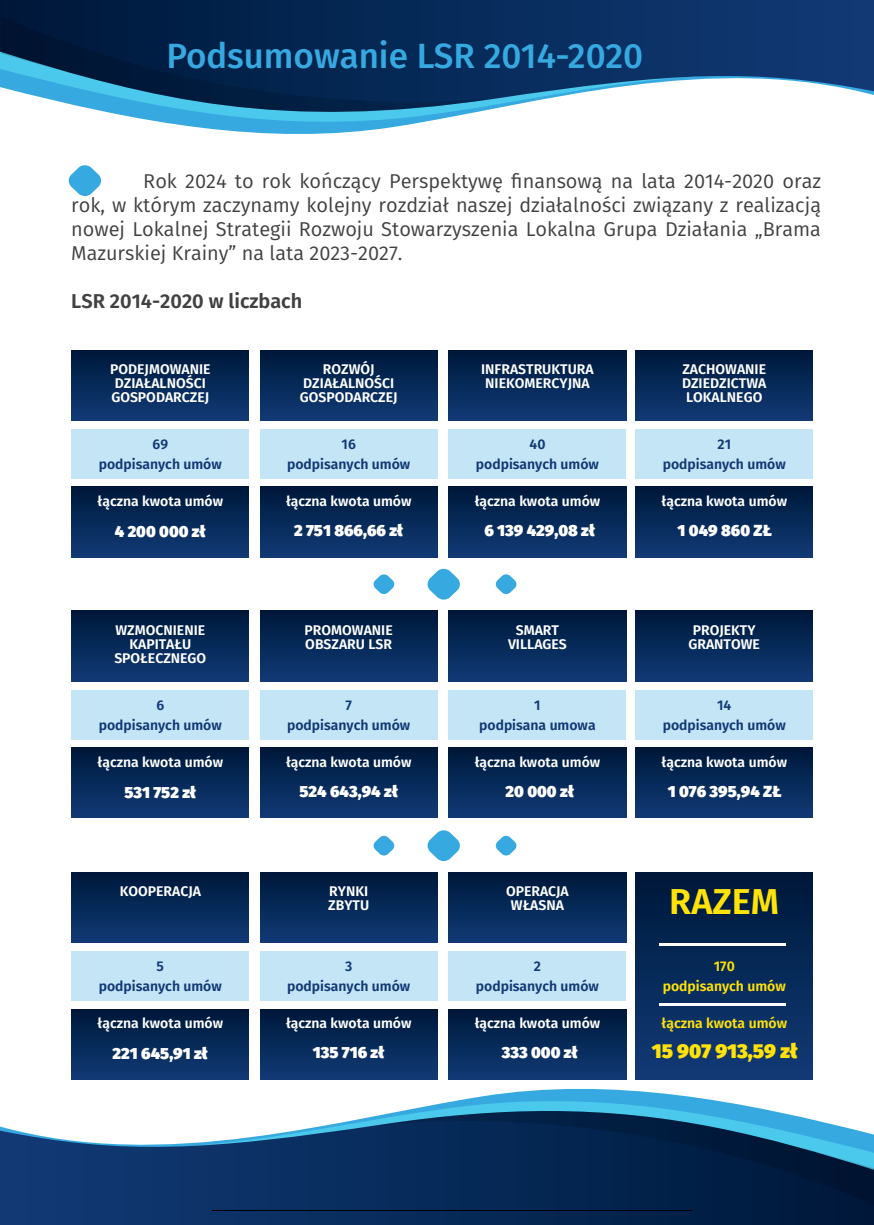
<style>
.page{position:relative;width:874px;height:1225px;background:#fff}
.page>*{position:absolute;margin:0;border:0;box-sizing:border-box;transform-origin:0 0}
.t1{font:600 36px "Fira Sans";color:#ffe209}
.t2{font:500 35px "Fira Sans";color:#36a9e1}
.t3{font:20px/24px "Fira Sans";color:#414142;text-align:justify}
.t4{font:600 20px "Fira Sans";color:#414142}
.t5{font:900 20px "Fira Sans";color:#ffe209}
.t6{font:900 16px "Fira Sans";color:#fff}
.t7{font:600 14px/14px "Fira Sans";color:#fff;text-align:center}
.t8{font:600 14px "Fira Sans";color:#133975}
.t9{font:600 14px "Fira Sans";color:#ffe209}
</style>
<div class="page">
<svg style="left:71px;top:1076px;width:742px;height:25px"></svg>
<svg style="left:402px;top:1101px;width:370px;height:10px;background:#5ac2e9"></svg>
<svg style="left:0;top:1117px;width:873px;height:108px;background:#2f517d"></svg>
<svg style="left:370px;top:1111px;width:503px;height:95px;background:#113c64"></svg>
<svg style="left:0;top:0;width:873px;height:131px"></svg>
<svg style="left:1px;top:17px;width:507px;height:95px;background:#123d65"></svg>
<svg style="left:68px;top:165px;width:33px;height:31px"></svg>
<svg style="left:427px;top:568px;width:33px;height:32px"></svg>
<svg style="left:373px;top:574px;width:21px;height:20px"></svg>
<svg style="left:495px;top:574px;width:21px;height:20px"></svg>
<hr style="left:212px;top:1210px;width:119px;height:1px;background:#000">
<hr style="left:332px;top:1210px;width:119px;height:1px;background:#000">
<hr style="left:451px;top:1210px;width:120px;height:1px;background:#000">
<hr style="left:571px;top:1210px;width:119px;height:1px;background:#000">
<div style="left:72px;top:350px;width:177px;height:70px;background:linear-gradient(to bottom,#00183a,#103a75)"></div>
<div style="left:260px;top:350px;width:177px;height:70px;background:linear-gradient(to bottom,#00183a,#103a75)"></div>
<div style="left:448px;top:350px;width:177px;height:70px;background:linear-gradient(to bottom,#00183a,#103a75)"></div>
<div style="left:635px;top:350px;width:177px;height:70px;background:linear-gradient(to bottom,#00183a,#103a75)"></div>
<div style="left:72px;top:487px;width:177px;height:70px;background:linear-gradient(to bottom,#00183a,#103a75)"></div>
<div style="left:260px;top:487px;width:177px;height:70px;background:linear-gradient(to bottom,#00183a,#103a75)"></div>
<div style="left:448px;top:487px;width:177px;height:70px;background:linear-gradient(to bottom,#00183a,#103a75)"></div>
<div style="left:635px;top:487px;width:177px;height:70px;background:linear-gradient(to bottom,#00183a,#103a75)"></div>
<div style="left:72px;top:429px;width:177px;height:49px;background:#c3e5f6"></div>
<div style="left:260px;top:429px;width:177px;height:49px;background:#c3e5f6"></div>
<div style="left:448px;top:429px;width:177px;height:49px;background:#c3e5f6"></div>
<div style="left:635px;top:429px;width:177px;height:49px;background:#c3e5f6"></div>
<div style="left:72px;top:611px;width:177px;height:70px;background:linear-gradient(to bottom,#00183a,#103a75)"></div>
<div style="left:260px;top:611px;width:177px;height:70px;background:linear-gradient(to bottom,#00183a,#103a75)"></div>
<div style="left:448px;top:611px;width:177px;height:70px;background:linear-gradient(to bottom,#00183a,#103a75)"></div>
<div style="left:635px;top:611px;width:177px;height:70px;background:linear-gradient(to bottom,#00183a,#103a75)"></div>
<div style="left:72px;top:747px;width:177px;height:71px;background:linear-gradient(to bottom,#001839,#113a76)"></div>
<div style="left:260px;top:747px;width:177px;height:71px;background:linear-gradient(to bottom,#001839,#113a76)"></div>
<div style="left:448px;top:747px;width:177px;height:71px;background:linear-gradient(to bottom,#001839,#113a76)"></div>
<div style="left:635px;top:747px;width:177px;height:71px;background:linear-gradient(to bottom,#001839,#113a76)"></div>
<div style="left:72px;top:689px;width:177px;height:50px;background:#c3e5f6"></div>
<div style="left:260px;top:689px;width:177px;height:50px;background:#c3e5f6"></div>
<div style="left:448px;top:689px;width:177px;height:50px;background:#c3e5f6"></div>
<div style="left:635px;top:689px;width:177px;height:50px;background:#c3e5f6"></div>
<svg style="left:427px;top:830px;width:33px;height:31px"></svg>
<svg style="left:373px;top:835px;width:21px;height:21px"></svg>
<svg style="left:495px;top:835px;width:21px;height:21px"></svg>
<div style="left:72px;top:872px;width:177px;height:70px;background:linear-gradient(to bottom,#001839,#103974)"></div>
<div style="left:260px;top:872px;width:177px;height:70px;background:linear-gradient(to bottom,#001839,#103974)"></div>
<div style="left:448px;top:872px;width:177px;height:70px;background:linear-gradient(to bottom,#001839,#103974)"></div>
<div style="left:635px;top:872px;width:177px;height:207px;background:linear-gradient(to bottom,#00183a,#113b77)"></div>
<div style="left:72px;top:1009px;width:177px;height:70px;background:linear-gradient(to bottom,#001839,#103a75)"></div>
<div style="left:260px;top:1009px;width:177px;height:70px;background:linear-gradient(to bottom,#001839,#103a75)"></div>
<div style="left:448px;top:1009px;width:177px;height:70px;background:linear-gradient(to bottom,#001839,#103a75)"></div>
<div style="left:72px;top:951px;width:177px;height:49px;background:#c3e5f6"></div>
<div style="left:260px;top:951px;width:177px;height:49px;background:#c3e5f6"></div>
<div style="left:448px;top:951px;width:177px;height:49px;background:#c3e5f6"></div>
<hr style="left:658px;top:943px;width:127px;height:2px;background:#fff">
<hr style="left:658px;top:1003px;width:127px;height:2px;background:#fff">
<h2 class="t2" style="left:166px;top:27px;width:478px">Podsumowanie LSR 2014-2020</h2>
<p class="t3" style="left:71px;top:168px;width:751px;text-indent:72px">Rok 2024 to rok kończący Perspektywę finansową na lata 2014-2020 oraz rok, w którym zaczynamy kolejny rozdział naszej działalności związany z realizacją nowej Lokalnej Strategii Rozwoju Stowarzyszenia Lokalna Grupa Działania „Brama Mazurskiej Krainy” na lata 2023-2027.</p>
<h3 class="t4" style="left:71px;top:284px;width:232px">LSR 2014-2020 w liczbach</h3>
<p class="t7" style="left:110px;top:361px;width:102px;text-align:left">PODEJMOWANIE<br>DZIAŁALNOŚCI<br>GOSPODARCZEJ</p>
<p class="t7" style="left:299px;top:361px;width:99px">ROZWÓJ<br>DZIAŁALNOŚCI<br>GOSPODARCZEJ</p>
<p class="t7" style="left:481px;top:361px;width:114px;text-align:left">INFRASTRUKTURA<br>NIEKOMERCYJNA</p>
<p class="t7" style="left:681px;top:361px;width:86px;text-align:justify">ZACHOWANIE DZIEDZICTWA LOKALNEGO</p>
<p class="t8" style="left:152px;top:433px;width:17px">69</p>
<p class="t8" style="left:341px;top:433px;width:16px">16</p>
<p class="t8" style="left:529px;top:433px;width:17px">40</p>
<p class="t8" style="left:717px;top:433px;width:15px">21</p>
<p class="t8" style="left:99px;top:453px;width:124px">podpisanych umów</p>
<p class="t8" style="left:287px;top:453px;width:124px">podpisanych umów</p>
<p class="t8" style="left:475px;top:453px;width:124px">podpisanych umów</p>
<p class="t8" style="left:662px;top:453px;width:124px">podpisanych umów</p>
<p class="t7" style="left:98px;top:493px;width:127px">łączna kwota umów</p>
<p class="t6" style="left:115px;top:516px;width:93px">4 200 000 zł</p>
<p class="t7" style="left:114px;top:622px;width:93px">WZMOCNIENIE<br>KAPITAŁU<br>SPOŁECZNEGO</p>
<p class="t7" style="left:286px;top:493px;width:127px">łączna kwota umów</p>
<p class="t6" style="left:294px;top:515px;width:111px">2 751 866,66 zł</p>
<p class="t6" style="left:484px;top:515px;width:112px">6 139 429,08 zł</p>
<p class="t6" style="left:677px;top:515px;width:96px">1 049 860 ZŁ</p>
<p class="t7" style="left:474px;top:493px;width:127px">łączna kwota umów</p>
<p class="t7" style="left:661px;top:493px;width:127px">łączna kwota umów</p>
<p class="t7" style="left:304px;top:622px;width:90px;text-align:left">PROMOWANIE<br>OBSZARU LSR</p>
<p class="t7" style="left:507px;top:622px;width:60px">SMART<br>VILLAGES</p>
<p class="t7" style="left:688px;top:622px;width:73px">PROJEKTY<br>GRANTOWE</p>
<p class="t8" style="left:156px;top:693px;width:9px">6</p>
<p class="t8" style="left:345px;top:693px;width:8px">7</p>
<p class="t8" style="left:534px;top:693px;width:8px">1</p>
<p class="t8" style="left:716px;top:693px;width:16px">14</p>
<p class="t8" style="left:99px;top:713px;width:124px">podpisanych umów</p>
<p class="t8" style="left:287px;top:713px;width:124px">podpisanych umów</p>
<p class="t8" style="left:479px;top:713px;width:118px">podpisana umowa</p>
<p class="t8" style="left:662px;top:713px;width:124px">podpisanych umów</p>
<p class="t7" style="left:98px;top:754px;width:127px">łączna kwota umów</p>
<p class="t6" style="left:124px;top:777px;width:73px">531 752 zł</p>
<p class="t7" style="left:120px;top:883px;width:83px">KOOPERACJA</p>
<p class="t7" style="left:286px;top:754px;width:127px">łączna kwota umów</p>
<p class="t6" style="left:299px;top:776px;width:100px">524 643,94 zł</p>
<p class="t6" style="left:505px;top:776px;width:70px">20 000 zł</p>
<p class="t6" style="left:667px;top:776px;width:115px">1 076 395,94 ZŁ</p>
<p class="t7" style="left:474px;top:754px;width:127px">łączna kwota umów</p>
<p class="t7" style="left:661px;top:754px;width:127px">łączna kwota umów</p>
<p class="t7" style="left:328px;top:883px;width:42px;text-align:left">RYNKI<br>ZBYTU</p>
<p class="t7" style="left:505px;top:883px;width:64px">OPERACJA<br>WŁASNA</p>
<h1 class="t1" style="left:669px;top:872px;width:111px">RAZEM</h1>
<p class="t8" style="left:156px;top:955px;width:9px">5</p>
<p class="t8" style="left:345px;top:955px;width:9px">3</p>
<p class="t8" style="left:533px;top:955px;width:9px">2</p>
<p class="t9" style="left:713px;top:955px;width:22px">170</p>
<p class="t8" style="left:99px;top:975px;width:124px">podpisanych umów</p>
<p class="t8" style="left:287px;top:975px;width:124px">podpisanych umów</p>
<p class="t8" style="left:475px;top:975px;width:124px">podpisanych umów</p>
<p class="t9" style="left:662px;top:975px;width:124px">podpisanych umów</p>
<p class="t7" style="left:98px;top:1015px;width:127px">łączna kwota umów</p>
<p class="t6" style="left:113px;top:1038px;width:97px">221 645,91 zł</p>
<p class="t7" style="left:286px;top:1015px;width:127px">łączna kwota umów</p>
<p class="t6" style="left:313px;top:1037px;width:73px">135 716 zł</p>
<p class="t6" style="left:501px;top:1037px;width:77px">333 000 zł</p>
<h3 class="t5" style="left:651px;top:1032px;width:147px">15 907 913,59 zł</h3>
<p class="t7" style="left:474px;top:1015px;width:127px">łączna kwota umów</p>
<p class="t9" style="left:661px;top:1012px;width:127px">łączna kwota umów</p>
</div>
